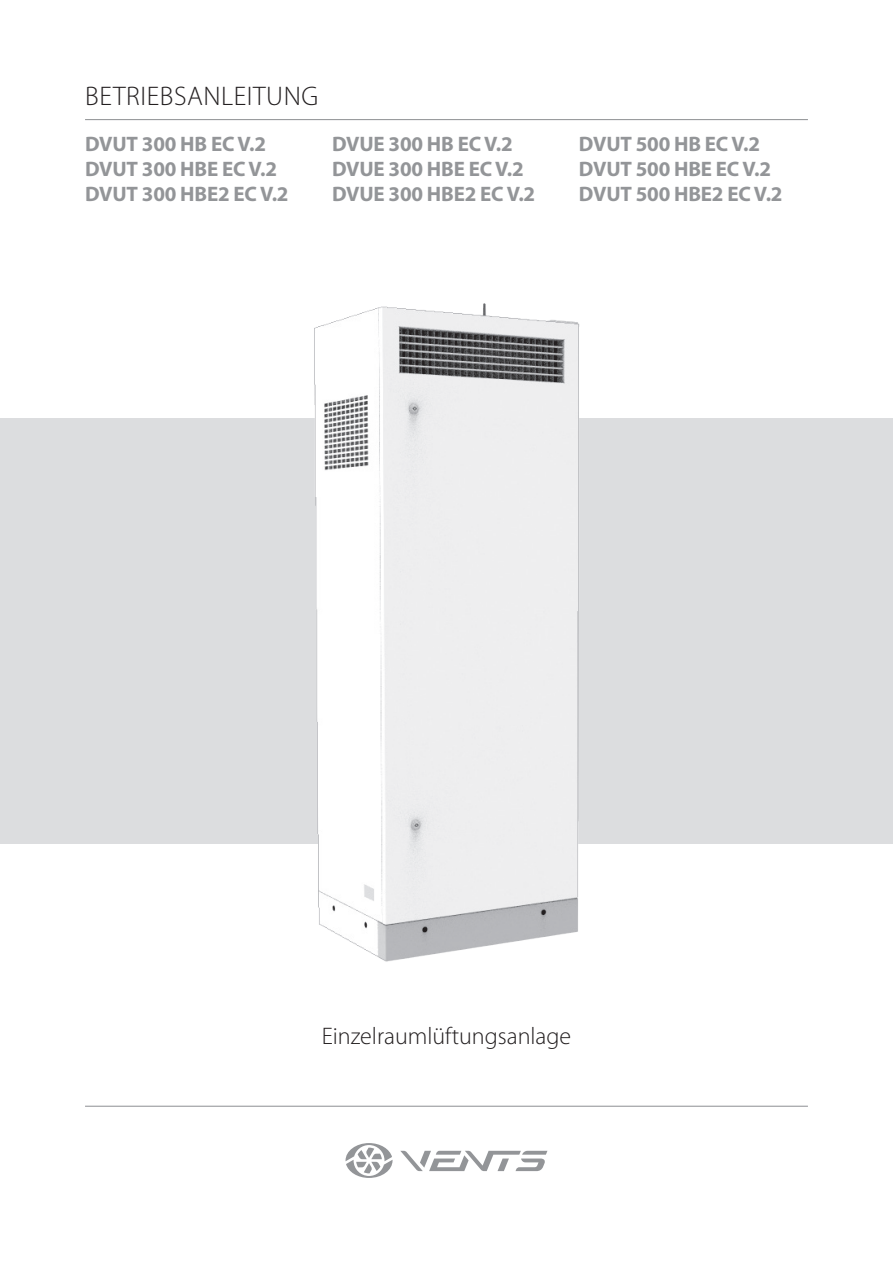
<style>
.page{position:relative;width:893px;height:1263px;background:#fff}
.page>*{position:absolute;margin:0;border:0;box-sizing:border-box;transform-origin:0 0}
.t1{font:300 27px "Myriad Pro";letter-spacing:.02em;color:#231f20}
.t2{font:300 24px "Myriad Pro";color:#231f20}
.t3{font:700 21px/25.2px "Myriad Pro";letter-spacing:-.01em;color:#939598}
</style>
<div class="page">
<svg style="left:400px;top:1151px;width:147px;height:20px"></svg>
<svg style="left:346px;top:1143px;width:47px;height:35px"></svg>
<hr style="left:85px;top:119px;width:723px;height:1px;background:#939598">
<div style="left:0;top:419px;width:893px;height:425px;background:#dcdddf"></div>
<hr style="left:85px;top:1106px;width:723px;height:1px;background:#939598">
<img style="left:283px;top:303px;width:327px;height:659px">
<p class="t1" style="left:85px;top:81px;width:235px">BETRIEBSANLEITUNG</p>
<p class="t3" style="left:85px;top:131px;width:205px">DVUT 300 HB EC V.2<br>DVUT 300 HBE EC V.2<br>DVUT 300 HBE2 EC V.2</p>
<p class="t3" style="left:332px;top:131px;width:205px">DVUE 300 HB EC V.2<br>DVUE 300 HBE EC V.2<br>DVUE 300 HBE2 EC V.2</p>
<p class="t3" style="left:579px;top:131px;width:205px">DVUT 500 HB EC V.2<br>DVUT 500 HBE EC V.2<br>DVUT 500 HBE2 EC V.2</p>
<p class="t2" style="left:322px;top:1023px;width:251px">Einzelraumlüftungsanlage</p>
</div>
